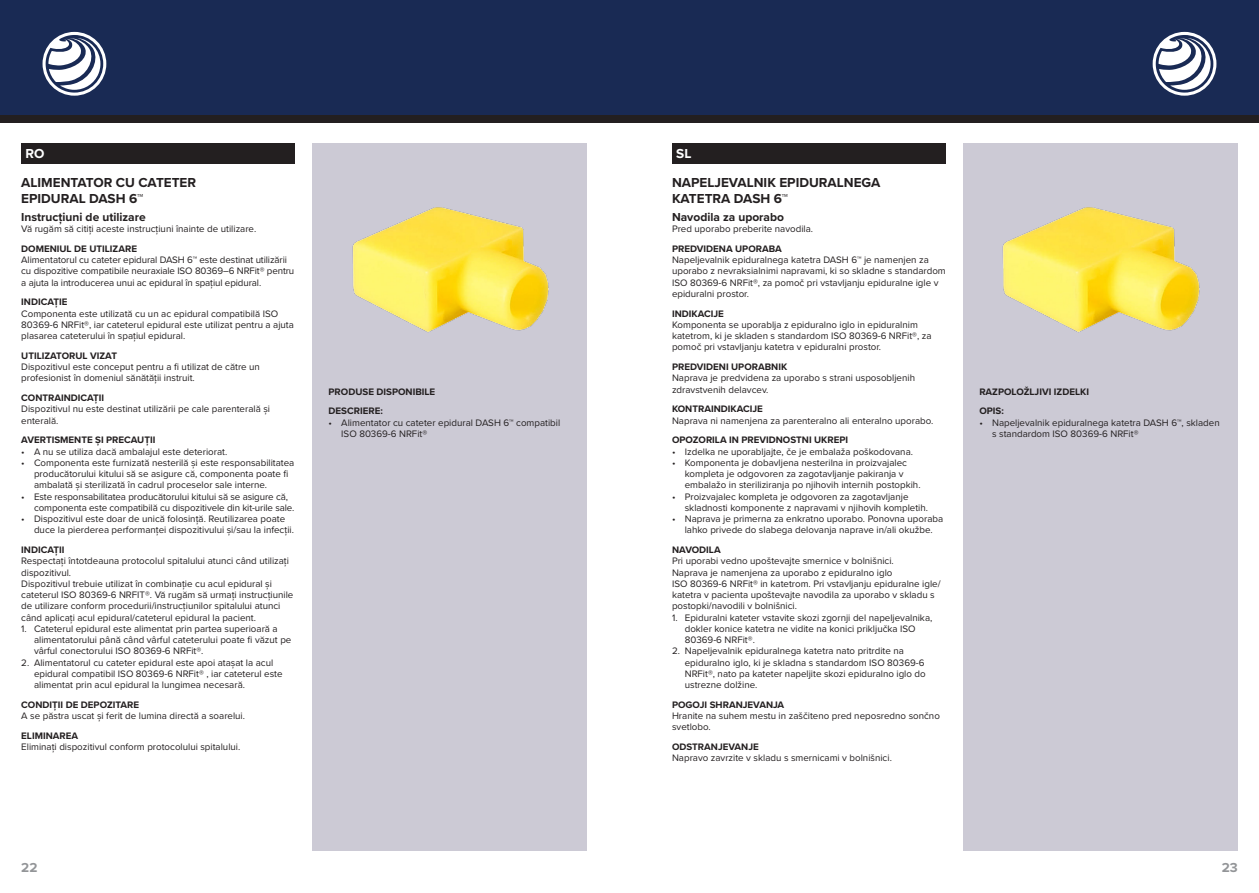
<style>
.page{position:relative;width:1259px;height:893px;background:#fff}
.page>*{position:absolute;margin:0;border:0;box-sizing:border-box;transform-origin:0 0}
.t1{font:700 13.5px/16.2px "Proxima Nova";color:#231f20}
.t2{font:700 13.5px "Proxima Nova";color:#939598}
.t3{font:700 13.5px "Proxima Nova";color:#fff}
.t4{font:700 12px "Proxima Nova";color:#231f20}
.t5{font:9.75px/11.2px "Proxima Nova";color:#231f20}
.t6{font:700 9.75px/19.8px "Proxima Nova";color:#231f20}
</style>
<div class="page">
<div style="left:0;top:0;width:1259px;height:115px;background:#192a54"></div>
<div style="left:0;top:115px;width:1259px;height:7px;background:#231f20"></div>
<svg style="left:43px;top:32px;width:63px;height:64px"></svg>
<svg style="left:1152px;top:32px;width:64px;height:64px"></svg>
<div style="left:21px;top:144px;width:274px;height:20px;background:#231f20"></div>
<div style="left:313px;top:143px;width:274px;height:708px;background:#cccad5"></div>
<div style="left:672px;top:144px;width:274px;height:20px;background:#231f20"></div>
<div style="left:963px;top:143px;width:274px;height:708px;background:#cccad5"></div>
<img style="left:352px;top:207px;width:197px;height:126px">
<img style="left:1002px;top:207px;width:198px;height:126px">
<h1 class="t3" style="left:26px;top:144px;width:21px">RO</h1>
<h1 class="t1" style="left:21px;top:174px;width:176px">ALIMENTATOR CU CATETER<br>EPIDURAL DASH 6™</h1>
<p class="t4" style="left:21px;top:208px;width:126px">Instrucțiuni de utilizare</p>
<p class="t5" style="left:21px;top:223px;width:236px">Vă rugăm să citiți aceste instrucțiuni înainte de utilizare.</p>
<p class="t6" style="left:21px;top:238px;width:117px">DOMENIUL DE UTILIZARE</p>
<p class="t5" style="left:21px;top:254px;width:274px">Alimentatorul cu cateter epidural DASH 6™ este destinat utilizării cu dispozitive compatibile neuraxiale ISO 80369–6 NRFit® pentru a ajuta la introducerea unui ac epidural în spațiul epidural.</p>
<p class="t6" style="left:21px;top:292px;width:48px">INDICAȚIE</p>
<p class="t5" style="left:21px;top:307px;width:274px">Componenta este utilizată cu un ac epidural compatibilă ISO<br>80369-6 NRFit®, iar cateterul epidural este utilizat pentru a ajuta plasarea cateterului în spațiul epidural.</p>
<p class="t6" style="left:21px;top:345px;width:97px">UTILIZATORUL VIZAT</p>
<p class="t5" style="left:21px;top:361px;width:240px">Dispozitivul este conceput pentru a fi utilizat de către un profesionist în domeniul sănătății instruit.</p>
<p class="t6" style="left:21px;top:388px;width:85px">CONTRAINDICAȚII</p>
<p class="t5" style="left:21px;top:403px;width:250px">Dispozitivul nu este destinat utilizării pe cale parenterală și enterală.</p>
<p class="t6" style="left:21px;top:430px;width:136px">AVERTISMENTE ȘI PRECAUȚII</p>
<p class="t5" style="left:21px;top:445px;width:207px">• A nu se utiliza dacă ambalajul este deteriorat.</p>
<p class="t5" style="left:34px;top:457px;width:262px;text-indent:-13px">• Componenta este furnizată nesterilă și este responsabilitatea producătorului kitului să se asigure că, componenta poate fi ambalată și sterilizată în cadrul proceselor sale interne.</p>
<p class="t5" style="left:34px;top:490px;width:262px;text-indent:-13px">• Este responsabilitatea producătorului kitului să se asigure că, componenta este compatibilă cu dispozitivele din kit-urile sale.</p>
<p class="t5" style="left:34px;top:513px;width:261px;text-indent:-13px">• Dispozitivul este doar de unică folosință. Reutilizarea poate duce la pierderea performanței dispozitivului și/sau la infecții.</p>
<p class="t6" style="left:21px;top:540px;width:45px">INDICAȚII</p>
<p class="t5" style="left:21px;top:555px;width:274px">Respectați întotdeauna protocolul spitalului atunci când utilizați dispozitivul.<br>Dispozitivul trebuie utilizat în combinație cu acul epidural și cateterul ISO 80369-6 NRFIT®. Vă rugăm să urmați instrucțiunile de utilizare conform procedurii/instrucțiunilor spitalului atunci când aplicați acul epidural/cateterul epidural la pacient.</p>
<p class="t5" style="left:34px;top:623px;width:259px;text-indent:-13px">1. Cateterul epidural este alimentat prin partea superioară a alimentatorului până când vârful cateterului poate fi văzut pe vârful conectorului ISO 80369-6 NRFit®.</p>
<p class="t5" style="left:34px;top:656px;width:250px;text-indent:-13px">2. Alimentatorul cu cateter epidural este apoi atașat la acul epidural compatibil ISO 80369-6 NRFit® , iar cateterul este alimentat prin acul epidural la lungimea necesară.</p>
<p class="t6" style="left:21px;top:694px;width:119px">CONDIȚII DE DEPOZITARE</p>
<p class="t5" style="left:21px;top:710px;width:225px">A se păstra uscat și ferit de lumina directă a soarelui.</p>
<p class="t6" style="left:21px;top:725px;width:58px">ELIMINAREA</p>
<p class="t5" style="left:21px;top:741px;width:221px">Eliminați dispozitivul conform protocolului spitalului.</p>
<p class="t6" style="left:328px;top:381px;width:108px">PRODUSE DISPONIBILE<br>DESCRIERE:</p>
<p class="t5" style="left:341px;top:416px;width:220px;text-indent:-13px">• Alimentator cu cateter epidural DASH 6™ compatibil<br>ISO 80369-6 NRFit®</p>
<h1 class="t3" style="left:676px;top:144px;width:17px">SL</h1>
<h1 class="t1" style="left:672px;top:174px;width:210px">NAPELJEVALNIK EPIDURALNEGA<br>KATETRA DASH 6™</h1>
<p class="t4" style="left:672px;top:208px;width:113px">Navodila za uporabo</p>
<p class="t5" style="left:672px;top:223px;width:143px">Pred uporabo preberite navodila.</p>
<p class="t6" style="left:672px;top:238px;width:111px">PREDVIDENA UPORABA</p>
<p class="t5" style="left:672px;top:254px;width:275px">Napeljevalnik epiduralnega katetra DASH 6™ je namenjen za uporabo z nevraksialnimi napravami, ki so skladne s standardom ISO 80369‑6 NRFit®, za pomoč pri vstavljanju epiduralne igle v epiduralni prostor.</p>
<p class="t6" style="left:672px;top:303px;width:53px">INDIKACIJE</p>
<p class="t5" style="left:672px;top:318px;width:261px">Komponenta se uporablja z epiduralno iglo in epiduralnim katetrom, ki je skladen s standardom ISO 80369-6 NRFit®, za pomoč pri vstavljanju katetra v epiduralni prostor.</p>
<p class="t6" style="left:672px;top:357px;width:117px">PREDVIDENI UPORABNIK</p>
<p class="t5" style="left:672px;top:372px;width:244px">Naprava je predvidena za uporabo s strani usposobljenih zdravstvenih delavcev.</p>
<p class="t6" style="left:672px;top:399px;width:92px">KONTRAINDIKACIJE</p>
<p class="t5" style="left:672px;top:414px;width:263px">Naprava ni namenjena za parenteralno ali enteralno uporabo.</p>
<p class="t6" style="left:672px;top:430px;width:178px">OPOZORILA IN PREVIDNOSTNI UKREPI</p>
<p class="t5" style="left:672px;top:445px;width:242px">• Izdelka ne uporabljajte, če je embalaža poškodovana.</p>
<p class="t5" style="left:685px;top:457px;width:237px;text-indent:-13px">• Komponenta je dobavljena nesterilna in proizvajalec kompleta je odgovoren za zagotavljanje pakiranja v embalažo in steriliziranja po njihovih internih postopkih.</p>
<p class="t5" style="left:685px;top:490px;width:245px;text-indent:-13px">• Proizvajalec kompleta je odgovoren za zagotavljanje skladnosti komponente z napravami v njihovih kompletih.</p>
<p class="t5" style="left:672px;top:513px;width:273px;text-align:center">• Naprava je primerna za enkratno uporabo. Ponovna uporaba lahko privede do slabega delovanja naprave in/ali okužbe.</p>
<p class="t6" style="left:672px;top:540px;width:50px">NAVODILA</p>
<p class="t5" style="left:672px;top:555px;width:270px">Pri uporabi vedno upoštevajte smernice v bolnišnici.<br>Naprava je namenjena za uporabo z epiduralno iglo<br>ISO 80369-6 NRFit® in katetrom. Pri vstavljanju epiduralne igle/ katetra v pacienta upoštevajte navodila za uporabo v skladu s postopki/navodili v bolnišnici.</p>
<p class="t5" style="left:685px;top:611px;width:249px;text-indent:-13px">1. Epiduralni kateter vstavite skozi zgornji del napeljevalnika, dokler konice katetra ne vidite na konici priključka ISO<br>80369-6 NRFit®.</p>
<p class="t5" style="left:685px;top:645px;width:242px;text-indent:-13px">2. Napeljevalnik epiduralnega katetra nato pritrdite na epiduralno iglo, ki je skladna s standardom ISO 80369-6<br>NRFit®, nato pa kateter napeljite skozi epiduralno iglo do ustrezne dolžine.</p>
<p class="t6" style="left:672px;top:694px;width:114px">POGOJI SHRANJEVANJA</p>
<p class="t5" style="left:672px;top:710px;width:269px">Hranite na suhem mestu in zaščiteno pred neposredno sončno svetlobo.</p>
<p class="t6" style="left:672px;top:737px;width:88px">ODSTRANJEVANJE</p>
<p class="t5" style="left:672px;top:752px;width:221px">Napravo zavrzite v skladu s smernicami v bolnišnici.</p>
<p class="t6" style="left:979px;top:381px;width:111px">RAZPOLOŽLJIVI IZDELKI<br>OPIS:</p>
<p class="t5" style="left:992px;top:416px;width:229px;text-indent:-13px">• Napeljevalnik epiduralnega katetra DASH 6™, skladen s standardom ISO 80369-6 NRFit®</p>
<h1 class="t2" style="left:21px;top:857px;width:18px">22</h1>
<h1 class="t2" style="left:1221px;top:857px;width:18px">23</h1>
</div>
